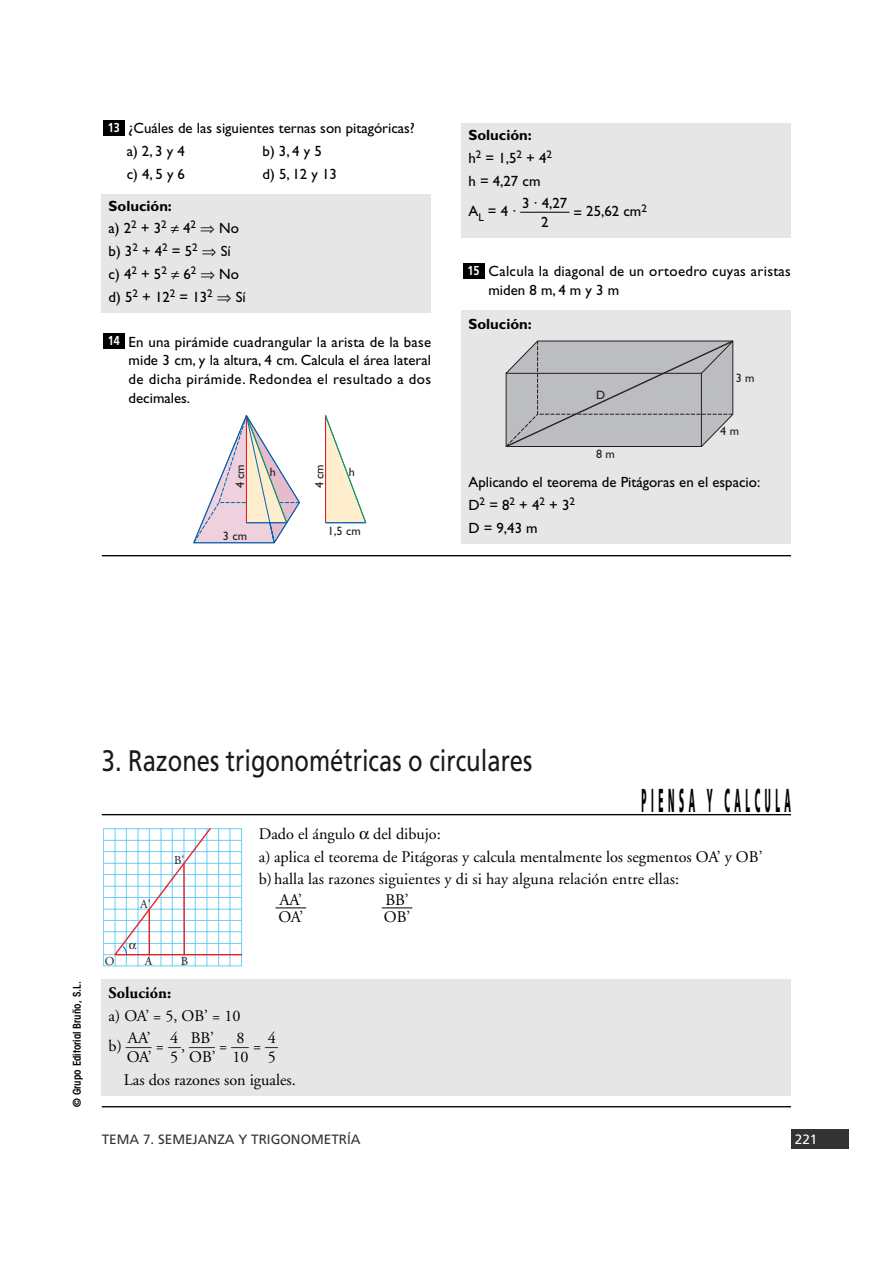
<style>
.page{position:relative;width:893px;height:1263px;background:#fff}
.page>*{position:absolute;margin:0;border:0;box-sizing:border-box;transform-origin:0 0}
.t1{font:900 33.15px "Frutiger";letter-spacing:.55em;color:#000;scale:.25 1}
.t2{font:29.7px "Frutiger";color:#1a1a1a;scale:.8 1}
.t3{font:16.2px/22.8px "Adobe Garamond";color:#000}
.t4{font:700 16.2px "Adobe Garamond";color:#000}
.t5{font:14.85px/22.8px "Gill Sans";color:#000}
.t6{font:14.85px/18.9px "Gill Sans";letter-spacing:.02em;color:#000}
.t7{font:700 14.85px "Gill Sans";color:#000}
.t8{font:13.5px "Frutiger";color:#333}
.t9{font:13.5px "Frutiger";color:#fff}
.t10{font:700 12.9px "Frutiger";color:#fff;scale:.83 1}
.t11{font:12.15px "Gill Sans";color:#231f20}
.t12{font:12.15px "Adobe Garamond";color:#231f20}
.t13{font:12.15px "Anaya Math 1";color:#231f20}
.t14{font:600 condensed 10.8px "Avant Garde";color:#000}
.s1{font-weight:700}
.s2{font-family:"Anaya Math 1"}
</style>
<div class="page">
<div style="left:791px;top:1130px;width:57px;height:19px;background:#333"></div>
<div style="left:461px;top:310px;width:330px;height:233px;background:#e6e6e6"></div>
<div style="left:463px;top:263px;width:21px;height:16px;background:#000"></div>
<div style="left:461px;top:123px;width:330px;height:115px;background:#e6e6e6"></div>
<div style="left:103px;top:334px;width:21px;height:15px;background:#000"></div>
<div style="left:102px;top:194px;width:329px;height:118px;background:#e6e6e6"></div>
<div style="left:103px;top:121px;width:21px;height:15px;background:#000"></div>
<hr style="left:102px;top:555px;width:689px;height:1px;background:#000">
<svg style="left:325px;top:415px;width:41px;height:109px"></svg>
<svg style="left:193px;top:415px;width:107px;height:128px"></svg>
<svg style="left:506px;top:340px;width:228px;height:107px"></svg>
<div style="left:102px;top:980px;width:689px;height:116px;background:#e6e6e6"></div>
<hr style="left:382px;top:908px;width:30px;height:1px;background:#000">
<hr style="left:275px;top:908px;width:31px;height:1px;background:#000">
<hr style="left:102px;top:814px;width:689px;height:1px;background:#000">
<hr style="left:102px;top:1106px;width:689px;height:1px;background:#000">
<svg style="left:103px;top:828px;width:139px;height:139px"></svg>
<p class="t10" style="left:108px;top:122px;width:16px">13</p>
<p class="t5" style="left:127px;top:119px;width:290px">¿Cuáles de las siguientes ternas son pitagóricas? a) 2, 3 y 4</p>
<p class="t5" style="left:262px;top:141px;width:61px">b) 3, 4 y 5</p>
<p class="t5" style="left:127px;top:164px;width:60px">c) 4, 5 y 6</p>
<p class="t5" style="left:262px;top:164px;width:76px">d) 5, 12 y 13</p>
<p class="t5" style="left:109px;top:196px;width:139px"><span class="s1">Solución:<br></span>a) 2<sup>2</sup> + 3<sup>2</sup> <span class="s2">?</span> 4<sup>2</sup> <span class="s2">ò</span> No b) 3<sup>2</sup> + 4<sup>2</sup> = 5<sup>2</sup> <span class="s2">ò</span> Sí c) 4<sup>2</sup> + 5<sup>2</sup> <span class="s2">?</span> 6<sup>2</sup> <span class="s2">ò</span> No d) 5<sup>2</sup> + 12<sup>2</sup> = 13<sup>2</sup> <span class="s2">ò</span> Sí</p>
<p class="t10" style="left:108px;top:336px;width:16px">14</p>
<p class="t5" style="left:129px;top:334px;width:304px;line-height:18.9px;text-align:justify">En una pirámide cuadrangular la arista de la base mide 3 cm, y la altura, 4 cm. Calcula el área lateral de dicha pirámide. Redondea el resultado a dos decimales.</p>
<p class="t11" style="left:236px;top:488px;width:26px;rotate:-90deg">4 cm</p>
<p class="t11" style="left:349px;top:468px;width:8px">h</p>
<p class="t11" style="left:315px;top:488px;width:26px;rotate:-90deg">4 cm</p>
<p class="t11" style="left:270px;top:468px;width:8px">h</p>
<p class="t11" style="left:223px;top:531px;width:26px">3 cm</p>
<p class="t11" style="left:328px;top:527px;width:34px">1,5 cm</p>
<p class="t7" style="left:468px;top:130px;width:65px">Solución:</p>
<p class="t5" style="left:468px;top:148px;width:85px">h<sup>2</sup> = 1,5<sup>2</sup> + 4<sup>2</sup></p>
<p class="t5" style="left:468px;top:171px;width:73px">h = 4,27 cm</p>
<p class="t5" style="left:522px;top:194px;width:47px">3 · 4,27</p>
<p class="t5" style="left:541px;top:208px;width:107px;line-height:10.8px;text-indent:-72px">A<sub>L</sub> = 4 · ——— = 25,62 cm<sup>2<br></sup>2</p>
<p class="t10" style="left:467px;top:265px;width:16px">15</p>
<p class="t6" style="left:488px;top:263px;width:304px">Calcula la diagonal de un ortoedro cuyas aristas miden 8 m, 4 m y 3 m</p>
<p class="t7" style="left:468px;top:319px;width:65px">Solución:</p>
<p class="t11" style="left:596px;top:391px;width:11px">D</p>
<p class="t11" style="left:596px;top:450px;width:20px">8 m</p>
<p class="t11" style="left:735px;top:373px;width:20px">3 m</p>
<p class="t11" style="left:720px;top:427px;width:20px">4 m</p>
<p class="t5" style="left:468px;top:473px;width:293px">Aplicando el teorema de Pitágoras en el espacio:<br>D<sup>2</sup> = 8<sup>2</sup> + 4<sup>2</sup> + 3<sup>2<br></sup>D = 9,43 m</p>
<p class="t14" style="left:73px;top:1107px;width:127px;rotate:-90deg">© Grupo Editorial Bruño, S.L.</p>
<h2 class="t2" style="left:102px;top:749px;width:539px">3. Razones trigonométricas o circulares</h2>
<h1 class="t1" style="left:641px;top:787px;width:599px">PIENSA Y CALCULA</h1>
<p class="t12" style="left:140px;top:899px;width:12px">A'</p>
<p class="t13" style="left:129px;top:937px;width:9px">a</p>
<p class="t12" style="left:105px;top:956px;width:11px">O</p>
<p class="t12" style="left:145px;top:956px;width:9px">A</p>
<p class="t12" style="left:174px;top:856px;width:12px">B'</p>
<p class="t12" style="left:181px;top:956px;width:9px">B</p>
<p class="t3" style="left:259px;top:824px;width:505px">Dado el ángulo <span class="s2">a</span> del dibujo:<br>a) aplica el teorema de Pitágoras y calcula mentalmente los segmentos OA’ y OB’ b)halla las razones siguientes y di si hay alguna relación entre ellas:</p>
<p class="t3" style="left:278px;top:892px;width:26px;line-height:17.5px">AA’<br>OA’</p>
<p class="t3" style="left:384px;top:892px;width:28px;line-height:17.5px">BB’<br>OB’</p>
<p class="t4" style="left:109px;top:986px;width:64px">Solución:</p>
<p class="t3" style="left:109px;top:1006px;width:133px;text-align:center">a) OA’ = 5, OB’ = 10<br>AA’ 4 BB’</p>
<p class="t3" style="left:236px;top:1028px;width:10px">8</p>
<p class="t3" style="left:268px;top:1028px;width:10px">4</p>
<p class="t3" style="left:109px;top:1036px;width:171px">b) —= —, —= —= —</p>
<p class="t3" style="left:124px;top:1047px;width:173px">OA’ 5 OB’ 10 5<br>Las dos razones son iguales.</p>
<p class="t8" style="left:102px;top:1134px;width:260px">TEMA 7. SEMEJANZA Y TRIGONOMETRÍA</p>
<p class="t9" style="left:794px;top:1134px;width:24px">221</p>
</div>
